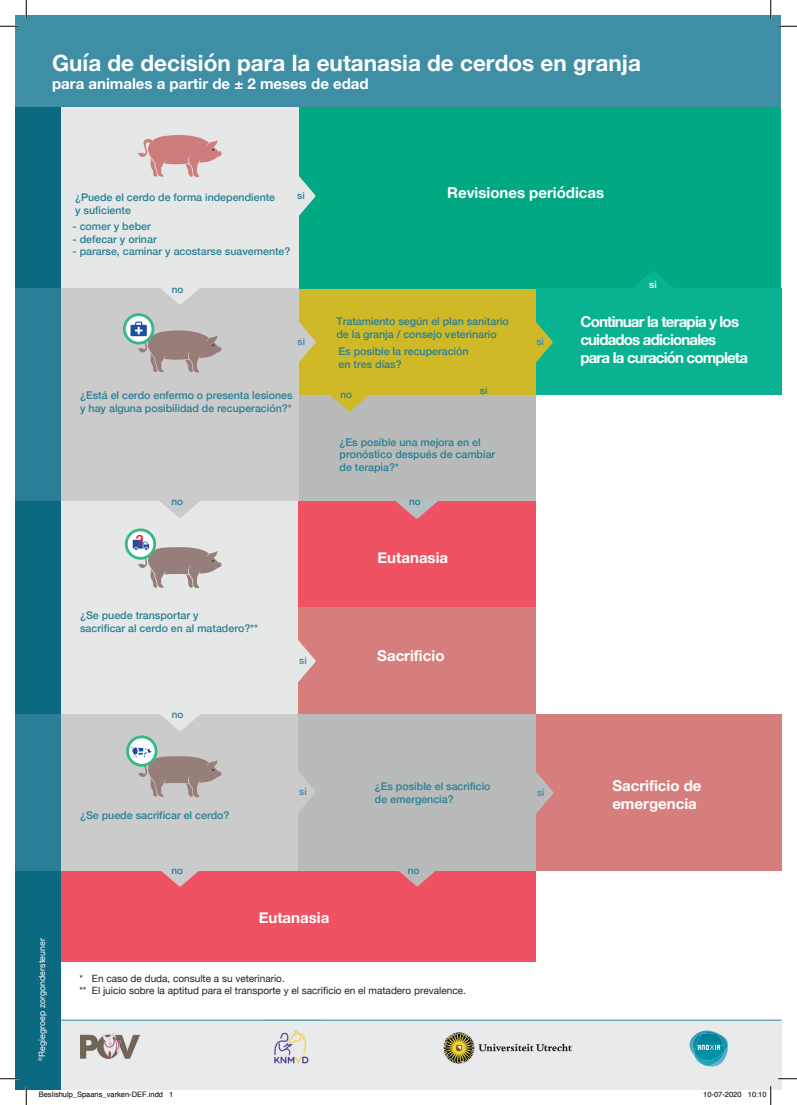
<style>
.page{position:relative;width:797px;height:1105px;background:#fff}
.page>*{position:absolute;margin:0;border:0;box-sizing:border-box;transform-origin:0 0}
.t1{font:700 22.5px "Helvetica Neue";color:#fff}
.t2{font:500 15.12px "Helvetica Neue";color:#ee1d23}
.t3{font:700 15px/18px "Helvetica Neue";color:#fff}
.t4{font:700 15px/18px "Helvetica Neue";letter-spacing:-.055em;color:#fff}
.t5{font:500 10.62px/12.8px "Helvetica Neue";color:#2a7f96}
.t6{font:10px/12.5px "Helvetica Neue";color:#231f20}
.t7{font:500 10px "Helvetica Neue";color:#2a7f96}
.t8{font:500 10px "Helvetica Neue";color:#3e8ea5}
.t9{font:500 10px "Helvetica Neue";color:#fff}
.t10{font:8.75px "Helvetica Neue";letter-spacing:.01em;color:#fff}
.t11{font:7.5px "Helvetica";color:#000}
</style>
<div class="page">
<div style="left:297px;top:394px;width:239px;height:107px;background:#b8bbba"></div>
<div style="left:61px;top:1020px;width:720px;height:69px;background:#e9eaeb"></div>
<div style="left:60px;top:871px;width:476px;height:91px;background:#ef5363"></div>
<div style="left:298px;top:288px;width:238px;height:107px;background:#d0b926"></div>
<div style="left:298px;top:107px;width:483px;height:181px;background:#00a983"></div>
<div style="left:61px;top:107px;width:237px;height:181px;background:#e5e8e7"></div>
<div style="left:61px;top:288px;width:237px;height:213px;background:#cacbca"></div>
<div style="left:55px;top:714px;width:243px;height:157px;background:#cacbca"></div>
<div style="left:16px;top:107px;width:45px;height:181px;background:#0b6981"></div>
<div style="left:61px;top:501px;width:237px;height:213px;background:#e6e8e7"></div>
<div style="left:16px;top:501px;width:45px;height:213px;background:#0b6981"></div>
<div style="left:16px;top:714px;width:45px;height:157px;background:#2a7f96"></div>
<div style="left:16px;top:871px;width:45px;height:218px;background:#0b6981"></div>
<div style="left:16px;top:288px;width:45px;height:213px;background:#2a7f96"></div>
<div style="left:536px;top:288px;width:245px;height:107px;background:#09b290"></div>
<div style="left:298px;top:501px;width:238px;height:106px;background:#ef5363"></div>
<div style="left:536px;top:714px;width:245px;height:157px;background:#d67e7d"></div>
<div style="left:298px;top:607px;width:238px;height:107px;background:#d67e7d"></div>
<div style="left:298px;top:714px;width:238px;height:157px;background:#b8bbba"></div>
<svg style="left:161px;top:288px;width:39px;height:17px"></svg>
<svg style="left:160px;top:501px;width:40px;height:17px"></svg>
<svg style="left:161px;top:871px;width:38px;height:15px"></svg>
<svg style="left:396px;top:501px;width:42px;height:18px"></svg>
<svg style="left:399px;top:871px;width:37px;height:15px"></svg>
<svg style="left:298px;top:174px;width:17px;height:44px"></svg>
<svg style="left:298px;top:320px;width:18px;height:44px"></svg>
<svg style="left:298px;top:640px;width:18px;height:42px"></svg>
<svg style="left:298px;top:771px;width:17px;height:41px"></svg>
<svg style="left:536px;top:322px;width:17px;height:40px"></svg>
<svg style="left:536px;top:772px;width:17px;height:42px"></svg>
<svg style="left:138px;top:135px;width:84px;height:43px"></svg>
<svg style="left:330px;top:395px;width:39px;height:16px"></svg>
<svg style="left:689px;top:1030px;width:39px;height:36px"></svg>
<img style="left:443px;top:1032px;width:129px;height:32px">
<img style="left:266px;top:1019px;width:55px;height:45px">
<img style="left:81px;top:1034px;width:58px;height:24px">
<hr style="left:61px;top:1020px;width:720px;height:1px;background:#2a7f96">
<svg style="left:126px;top:714px;width:96px;height:84px"></svg>
<svg style="left:125px;top:528px;width:97px;height:61px"></svg>
<svg style="left:123px;top:313px;width:99px;height:60px"></svg>
<svg style="left:633px;top:271px;width:40px;height:17px"></svg>
<div style="left:16px;top:16px;width:765px;height:91px;background:#3e8ea5"></div>
<svg style="left:0;top:25px;width:19px;height:2px"></svg>
<svg style="left:778px;top:25px;width:19px;height:2px"></svg>
<svg style="left:0;top:1078px;width:19px;height:1px"></svg>
<svg style="left:778px;top:1078px;width:19px;height:1px"></svg>
<svg style="left:25px;top:0;width:2px;height:19px"></svg>
<svg style="left:25px;top:1086px;width:2px;height:19px"></svg>
<svg style="left:770px;top:0;width:1px;height:19px"></svg>
<svg style="left:748px;top:1086px;width:23px;height:19px"></svg>
<h1 class="t1" style="left:52px;top:45px;width:590px">Guía de decisión para la eutanasia de cerdos en granja</h1>
<h3 class="t3" style="left:52px;top:75px;width:318px">para animales a partir de ± 2 meses de edad</h3>
<p class="t7" style="left:297px;top:187px;width:9px">si</p>
<p class="t5" style="left:75px;top:190px;width:201px">¿Puede el cerdo de forma independiente y suficiente</p>
<p class="t5" style="left:73px;top:219px;width:80px">- comer y beber</p>
<p class="t5" style="left:73px;top:232px;width:86px">- defecar y orinar</p>
<p class="t5" style="left:73px;top:244px;width:219px">- pararse, caminar y acostarse suavemente?</p>
<p class="t7" style="left:172px;top:281px;width:13px">no</p>
<p class="t8" style="left:297px;top:333px;width:9px">si</p>
<p class="t5" style="left:80px;top:388px;width:214px">¿Está el cerdo enfermo o presenta lesiones y hay alguna posibilidad de recuperación?*</p>
<h2 class="t2" style="left:135px;top:528px;width:10px">?</h2>
<p class="t7" style="left:171px;top:493px;width:13px">no</p>
<p class="t5" style="left:80px;top:608px;width:179px">¿Se puede transportar y<br>sacrificar al cerdo en al matadero?**</p>
<p class="t7" style="left:172px;top:706px;width:13px">no</p>
<p class="t5" style="left:80px;top:808px;width:151px">¿Se puede sacrificar el cerdo?</p>
<p class="t7" style="left:171px;top:863px;width:13px">no</p>
<p class="t8" style="left:299px;top:653px;width:9px">si</p>
<p class="t8" style="left:299px;top:783px;width:9px">si</p>
<h3 class="t3" style="left:447px;top:184px;width:158px">Revisiones periódicas</h3>
<p class="t9" style="left:649px;top:277px;width:9px">si</p>
<p class="t5" style="left:336px;top:314px;width:174px">Tratamiento según el plan sanitario de la granja / consejo veterinario</p>
<p class="t5" style="left:338px;top:344px;width:131px">Es posible la recuperación en tres días?</p>
<p class="t7" style="left:340px;top:387px;width:13px">no</p>
<p class="t7" style="left:480px;top:383px;width:9px">si</p>
<p class="t5" style="left:339px;top:434px;width:157px">¿Es posible una mejora en el pronóstico después de cambiar de terapia?*</p>
<p class="t7" style="left:409px;top:493px;width:13px">no</p>
<h3 class="t3" style="left:377px;top:549px;width:72px">Eutanasia</h3>
<p class="t8" style="left:536px;top:334px;width:9px">si</p>
<h3 class="t3" style="left:377px;top:647px;width:69px">Sacrificio</h3>
<h3 class="t4" style="left:580px;top:313px;width:169px">Continuar la terapia y los cuidados adicionales para la curación completa</h3>
<p class="t5" style="left:375px;top:779px;width:117px">¿Es posible el sacrificio de emergencia?</p>
<p class="t7" style="left:408px;top:863px;width:13px">no</p>
<p class="t8" style="left:537px;top:784px;width:9px">si</p>
<h3 class="t3" style="left:612px;top:777px;width:91px">Sacrificio de emergencia</h3>
<p class="t10" style="left:36px;top:1061px;width:124px;rotate:-90deg"><sup>©</sup>Regiegroep zorgondersteuner</p>
<h3 class="t3" style="left:259px;top:909px;width:72px">Eutanasia</h3>
<p class="t6" style="left:79px;top:972px;width:388px">* En caso de duda, consulte a su veterinario.<br>** El juicio sobre la aptitud para el transporte y el sacrificio en el matadero prevalence.</p>
<p class="t11" style="left:39px;top:1089px;width:136px">Beslishulp_Spaans_varken-DEF.indd 1</p>
<p class="t11" style="left:703px;top:1089px;width:65px">10-07-2020 10:10</p>
</div>
